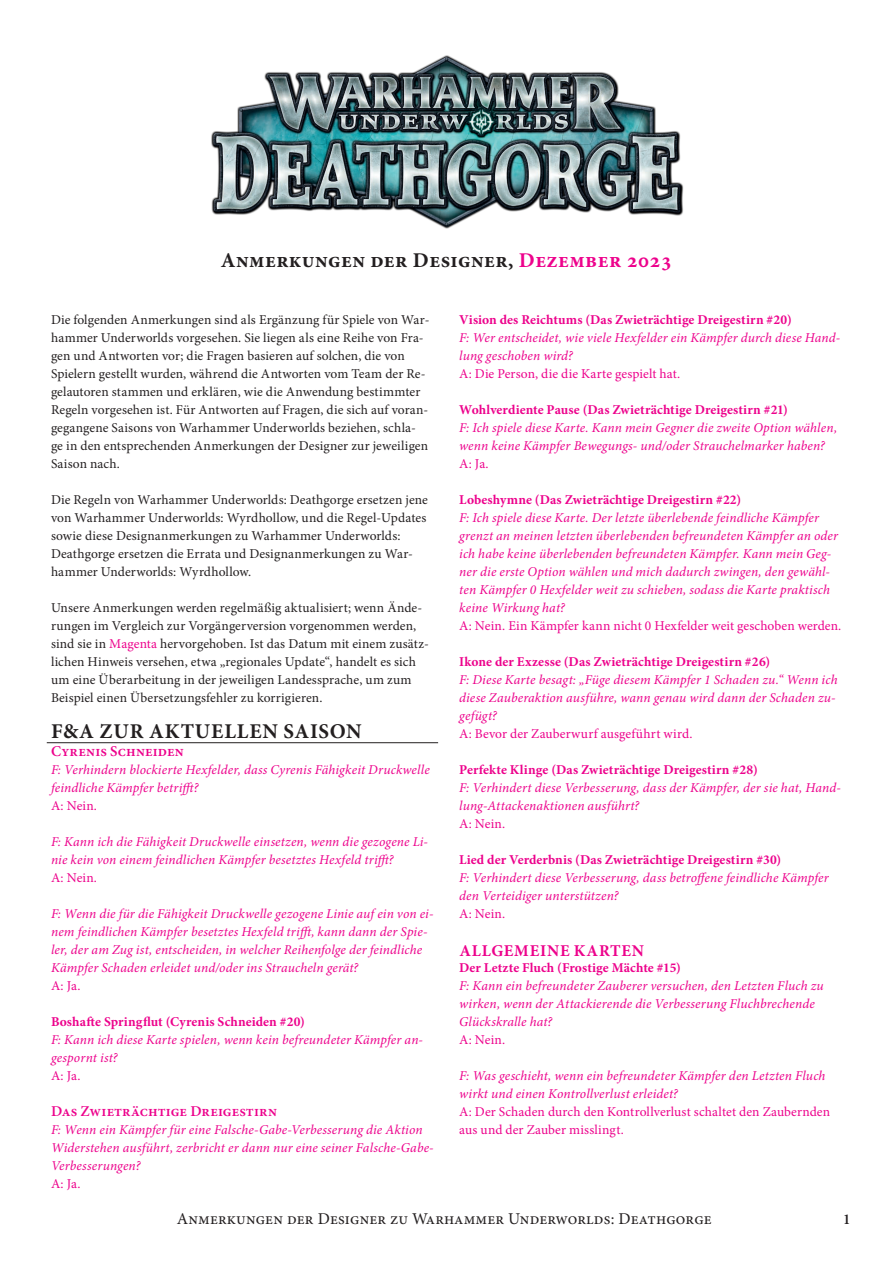
<style>
.page{position:relative;width:893px;height:1263px;background:#fff}
.page>*{position:absolute;margin:0;border:0;box-sizing:border-box;transform-origin:0 0}
.t1{font:700 21px "Minion Pro";letter-spacing:.02em;color:#231f20}
.t2{font:700 21px "Minion Pro";letter-spacing:.04em;color:#231f20}
.t3{font:16.5px "Minion Pro";letter-spacing:.01em;color:#231f20}
.t4{font:700 16.5px "Minion Pro";letter-spacing:.045em;color:#ed028c}
.t5{font:600 15px "Minion Pro";letter-spacing:.01em;color:#ed028c}
.t6{font:600 15px "Minion Pro";color:#231f20}
.t7{font:italic 13.5px/18px "Minion Pro";letter-spacing:.01em;color:#ed028c}
.t8{font:13.5px/18px "Minion Pro";letter-spacing:.005em;color:#231f20}
.t9{font:700 13.5px "Minion Pro";letter-spacing:.01em;color:#ed028c}
.t10{font:13.5px/18px "Minion Pro";letter-spacing:.01em;color:#ed028c}
.s1{color:#ed028c}
</style>
<div class="page">
<img style="left:211px;top:55px;width:473px;height:174px">
<hr style="left:47px;top:742px;width:391px;height:1px;background:#231f20">
<h1 class="t1" style="left:221px;top:246px;width:453px">Anmerkungen der Designer, <span class="s1">Dezember 2023</span></h1>
<p class="t8" style="left:51px;top:311px;width:380px">Die folgenden Anmerkungen sind als Ergänzung für Spiele von War&shy;hammer Underworlds vorgesehen. Sie liegen als eine Reihe von Fra&shy;gen und Antworten vor; die Fragen basieren auf solchen, die von Spielern gestellt wurden, während die Antworten vom Team der Re&shy;gelautoren stammen und erklären, wie die Anwendung bestimmter Regeln vorgesehen ist. Für Antworten auf Fragen, die sich auf voran&shy;gegangene Saisons von Warhammer Underworlds beziehen, schla&shy;ge in den entsprechenden Anmerkungen der Designer zur jeweiligen Saison nach.</p>
<p class="t8" style="left:51px;top:491px;width:378px">Die Regeln von Warhammer Underworlds: Deathgorge ersetzen jene von Warhammer Underworlds: Wyrdhollow, und die Regel-Updates sowie diese Designanmerkungen zu Warhammer Underworlds:<br>Deathgorge ersetzen die Errata und Designanmerkungen zu War&shy;hammer Underworlds: Wyrdhollow.</p>
<p class="t8" style="left:51px;top:599px;width:379px">Unsere Anmerkungen werden regelmäßig aktualisiert; wenn Ände&shy;rungen im Vergleich zur Vorgängerversion vorgenommen werden, sind sie in <span class="s1">Magenta</span> hervorgehoben. Ist das Datum mit einem zusätz&shy;lichen Hinweis versehen, etwa „regionales Update“, handelt es sich um eine Überarbeitung in der jeweiligen Landessprache, um zum Beispiel einen Übersetzungsfehler zu korrigieren.</p>
<h1 class="t2" style="left:51px;top:716px;width:312px">F&amp;A ZUR AKTUELLEN SAISON</h1>
<p class="t5" style="left:51px;top:741px;width:134px">Cyrenis Schneiden</p>
<p class="t7" style="left:51px;top:761px;width:380px">F: Verhindern blockierte Hexfelder, dass Cyrenis Fähigkeit Druckwelle feindliche Kämpfer betrifft?</p>
<p class="t10" style="left:51px;top:797px;width:48px">A: Nein.</p>
<p class="t7" style="left:51px;top:833px;width:379px">F: Kann ich die Fähigkeit Druckwelle einsetzen, wenn die gezogene Li&shy;nie kein von einem feindlichen Kämpfer besetztes Hexfeld trifft?</p>
<p class="t10" style="left:51px;top:869px;width:48px">A: Nein.</p>
<p class="t7" style="left:51px;top:905px;width:384px">F: Wenn die für die Fähigkeit Druckwelle gezogene Linie auf ein von ei&shy;nem feindlichen Kämpfer besetztes Hexfeld trifft, kann dann der Spie&shy;ler, der am Zug ist, entscheiden, in welcher Reihenfolge der feindliche Kämpfer Schaden erleidet und/oder ins Straucheln gerät?</p>
<p class="t10" style="left:51px;top:977px;width:31px">A: Ja.</p>
<p class="t9" style="left:51px;top:1012px;width:256px">Boshafte Springflut (Cyrenis Schneiden #20)</p>
<p class="t7" style="left:51px;top:1031px;width:374px">F: Kann ich diese Karte spielen, wenn kein befreundeter Kämpfer an&shy;gespornt ist?</p>
<p class="t10" style="left:51px;top:1067px;width:31px">A: Ja.</p>
<p class="t5" style="left:51px;top:1101px;width:227px">Das Zwieträchtige Dreigestirn</p>
<p class="t7" style="left:51px;top:1121px;width:384px">F: Wenn ein Kämpfer für eine Falsche-Gabe-Verbesserung die Aktion<br>Widerstehen ausführt, zerbricht er dann nur eine seiner Falsche-Gabe-<br>Verbesserungen?</p>
<p class="t10" style="left:51px;top:1175px;width:31px">A: Ja.</p>
<p class="t9" style="left:459px;top:310px;width:334px">Vision des Reichtums (Das Zwieträchtige Dreigestirn #20)</p>
<p class="t7" style="left:459px;top:329px;width:382px">F: Wer entscheidet, wie viele Hexfelder ein Kämpfer durch diese Hand&shy;lung geschoben wird?</p>
<p class="t10" style="left:459px;top:365px;width:222px">A: Die Person, die die Karte gespielt hat.</p>
<p class="t9" style="left:459px;top:400px;width:330px">Wohlverdiente Pause (Das Zwieträchtige Dreigestirn #21)</p>
<p class="t7" style="left:459px;top:419px;width:379px">F: Ich spiele diese Karte. Kann mein Gegner die zweite Option wählen, wenn keine Kämpfer Bewegungs- und/oder Strauchelmarker haben?</p>
<p class="t10" style="left:459px;top:455px;width:31px">A: Ja.</p>
<p class="t9" style="left:459px;top:490px;width:283px">Lobeshymne (Das Zwieträchtige Dreigestirn #22)</p>
<p class="t7" style="left:459px;top:509px;width:380px">F: Ich spiele diese Karte. Der letzte überlebende feindliche Kämpfer grenzt an meinen letzten überlebenden befreundeten Kämpfer an oder ich habe keine überlebenden befreundeten Kämpfer. Kann mein Geg&shy;ner die erste Option wählen und mich dadurch zwingen, den gewähl&shy;ten Kämpfer 0 Hexfelder weit zu schieben, sodass die Karte praktisch keine Wirkung hat?</p>
<p class="t10" style="left:459px;top:617px;width:384px">A: Nein. Ein Kämpfer kann nicht 0 Hexfelder weit geschoben werden.</p>
<p class="t9" style="left:459px;top:652px;width:313px">Ikone der Exzesse (Das Zwieträchtige Dreigestirn #26)</p>
<p class="t7" style="left:459px;top:671px;width:380px">F: Diese Karte besagt: „Füge diesem Kämpfer 1 Schaden zu.“ Wenn ich diese Zauberaktion ausführe, wann genau wird dann der Schaden zu&shy;gefügt?</p>
<p class="t10" style="left:459px;top:725px;width:235px">A: Bevor der Zauberwurf ausgeführt wird.</p>
<p class="t9" style="left:459px;top:760px;width:300px">Perfekte Klinge (Das Zwieträchtige Dreigestirn #28)</p>
<p class="t7" style="left:459px;top:779px;width:383px">F: Verhindert diese Verbesserung, dass der Kämpfer, der sie hat, Hand&shy;lung-Attackenaktionen ausführt?</p>
<p class="t10" style="left:459px;top:815px;width:48px">A: Nein.</p>
<p class="t9" style="left:459px;top:850px;width:324px">Lied der Verderbnis (Das Zwieträchtige Dreigestirn #30)</p>
<p class="t7" style="left:459px;top:869px;width:371px">F: Verhindert diese Verbesserung, dass betroffene feindliche Kämpfer den Verteidiger unterstützen?</p>
<p class="t10" style="left:459px;top:905px;width:48px">A: Nein.</p>
<p class="t4" style="left:459px;top:939px;width:186px">ALLGEMEINE KARTEN</p>
<p class="t9" style="left:459px;top:958px;width:223px">Der Letzte Fluch (Frostige Mächte #15)</p>
<p class="t7" style="left:459px;top:977px;width:366px">F: Kann ein befreundeter Zauberer versuchen, den Letzten Fluch zu wirken, wenn der Attackierende die Verbesserung Fluchbrechende<br>Glückskralle hat?</p>
<p class="t10" style="left:459px;top:1031px;width:48px">A: Nein.</p>
<p class="t7" style="left:459px;top:1067px;width:368px">F: Was geschieht, wenn ein befreundeter Kämpfer den Letzten Fluch wirkt und einen Kontrollverlust erleidet?</p>
<p class="t10" style="left:459px;top:1103px;width:372px">A: Der Schaden durch den Kontrollverlust schaltet den Zaubernden aus und der Zauber misslingt.</p>
<p class="t3" style="left:177px;top:1208px;width:536px">Anmerkungen der Designer zu Warhammer Underworlds: Deathgorge</p>
<p class="t6" style="left:843px;top:1209px;width:9px">1</p>
</div>
